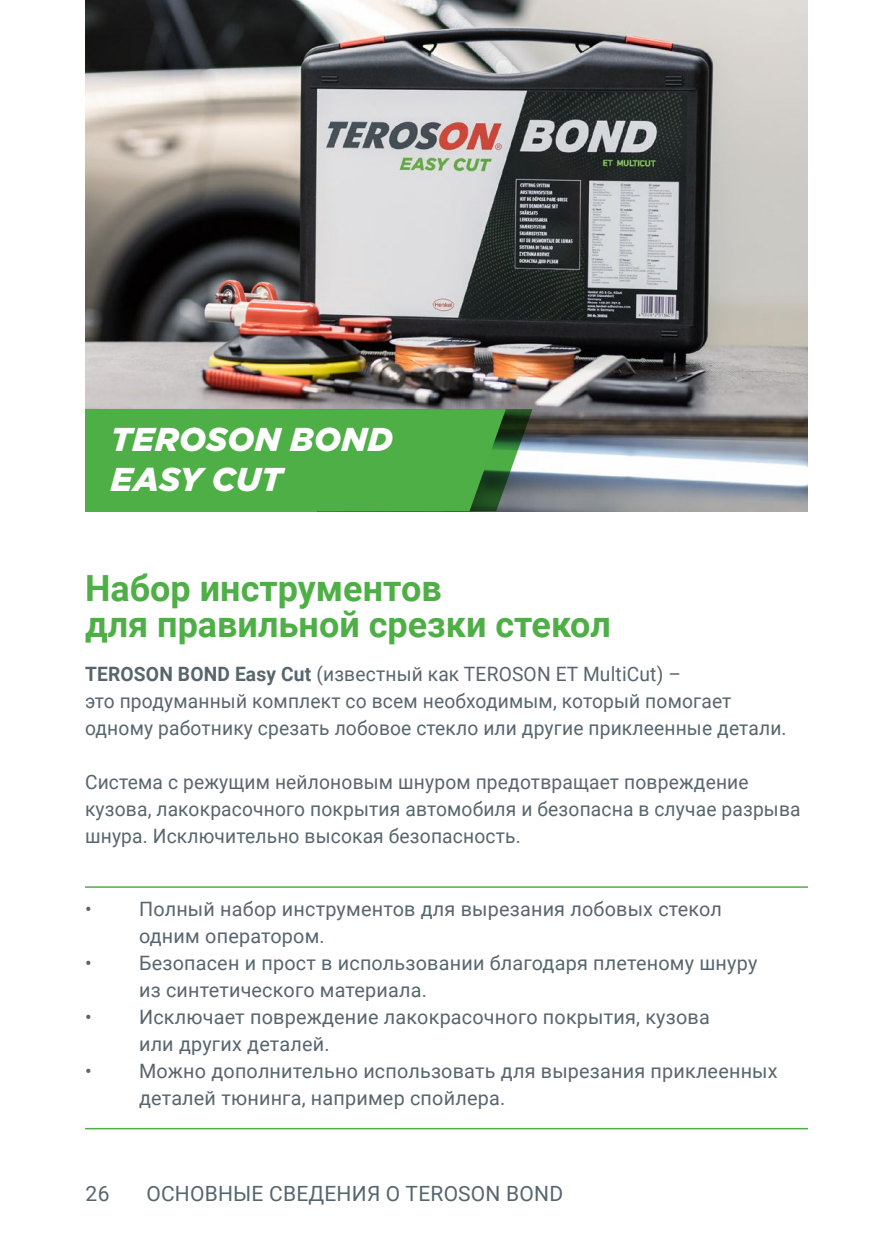
<style>
.page{position:relative;width:893px;height:1259px;background:#fff}
.page>*{position:absolute;margin:0;border:0;box-sizing:border-box;transform-origin:0 0}
.t1{font:700 36px/36px "Roboto";color:#4eaf46}
.t2{font:italic 900 33px/39.6px "Gotham Pro";letter-spacing:.015em;color:#fff}
.t3{font:21px "Roboto";letter-spacing:.01em;color:#57666d}
.t4{font:19.8px/27px "Roboto";letter-spacing:.01em;color:#57666d}
.s1{font-weight:700}
</style>
<div class="page">
<img style="left:85px;top:0;width:723px;height:511px">
<hr style="left:85px;top:1128px;width:723px;height:1px;background:#4eaf46">
<hr style="left:85px;top:886px;width:723px;height:2px;background:#4eaf46">
<svg style="left:317px;top:409px;width:215px;height:102px;background:#4da248"></svg>
<div style="left:85px;top:409px;width:232px;height:102px;background:#4eaf46"></div>
<h2 class="t2" style="left:111px;top:419px;width:283px">TEROSON BOND<br>EASY CUT</h2>
<h1 class="t1" style="left:85px;top:569px;width:527px">Набор инструментов<br>для правильной срезки стекол</h1>
<p class="t4" style="left:85px;top:660px;width:703px"><span class="s1">TEROSON BOND Easy Cut</span> (известный как TEROSON ET MultiCut) –<br>это продуманный комплект со всем необходимым, который помогает одному работнику срезать лобовое стекло или другие приклеенные детали.</p>
<p class="t4" style="left:85px;top:768px;width:717px">Система с режущим нейлоновым шнуром предотвращает повреждение кузова, лакокрасочного покрытия автомобиля и безопасна в случае разрыва шнура. Исключительно высокая безопасность.</p>
<p class="t4" style="left:139px;top:895px;width:584px;text-indent:-54px">• Полный набор инструментов для вырезания лобовых стекол одним оператором.</p>
<p class="t4" style="left:139px;top:949px;width:620px;text-indent:-54px">• Безопасен и прост в использовании благодаря плетеному шнуру из синтетического материала.</p>
<p class="t4" style="left:139px;top:1003px;width:572px;text-indent:-54px">• Исключает повреждение лакокрасочного покрытия, кузова или других деталей.</p>
<p class="t4" style="left:139px;top:1057px;width:640px;text-indent:-54px">• Можно дополнительно использовать для вырезания приклеенных деталей тюнинга, например спойлера.</p>
<p class="t3" style="left:85px;top:1179px;width:26px">26</p>
<p class="t3" style="left:146px;top:1179px;width:418px">ОСНОВНЫЕ СВЕДЕНИЯ О TEROSON BOND</p>
</div>
